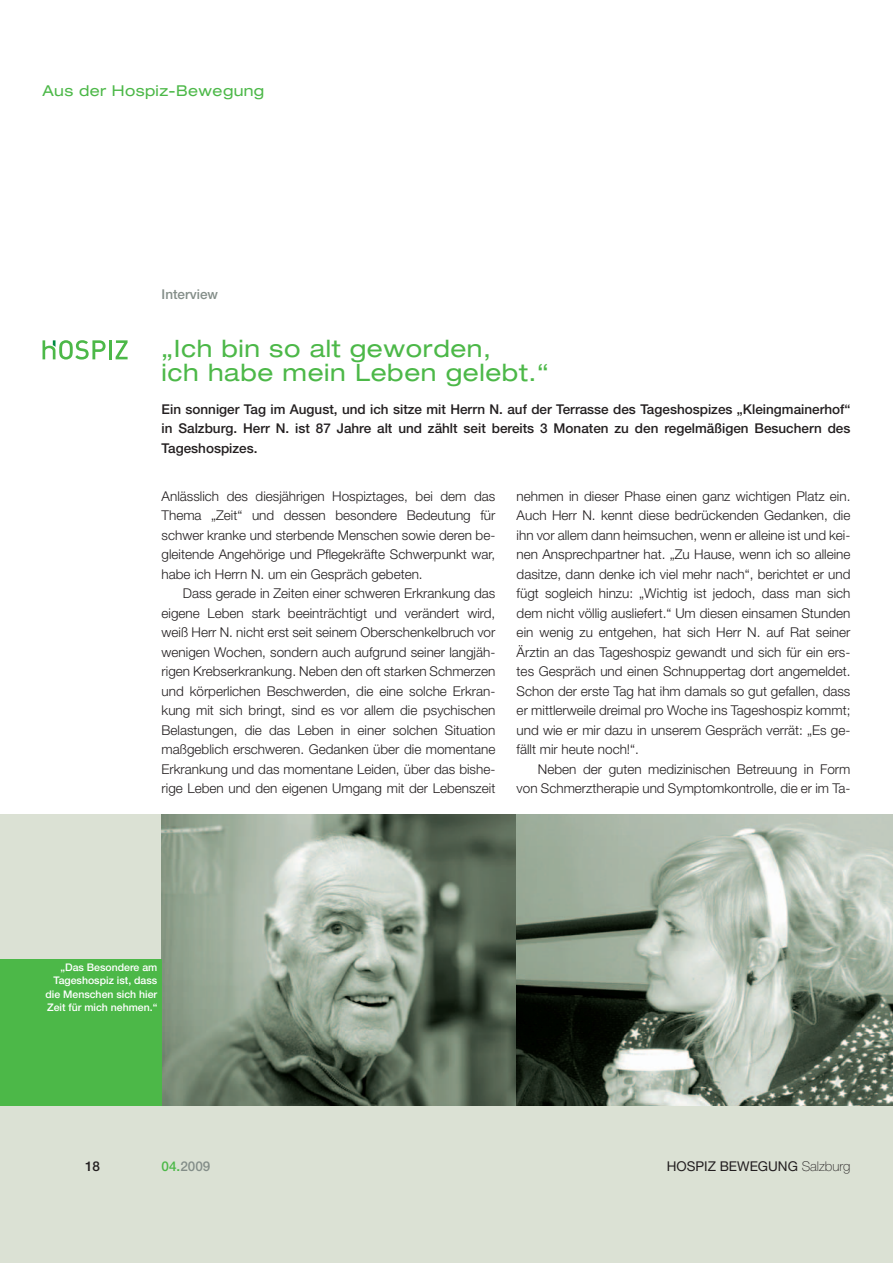
<style>
.page{position:relative;width:893px;height:1263px;background:#fff}
.page>*{position:absolute;margin:0;border:0;box-sizing:border-box;transform-origin:0 0}
.t1{font:expanded 24px/24px "Helvetica Neue LT Std";letter-spacing:.025em;color:#4cb848}
.t2{font:expanded 15px "Helvetica Neue LT Std";letter-spacing:.025em;color:#4cb848}
.t3{font:300 13.5px/19.5px "Helvetica Neue LT Std";color:#231f20;text-align:justify}
.t4{font:500 13.5px/19.5px "Helvetica Neue LT Std";color:#231f20;text-align:justify}
.t5{font:13.5px "Helvetica Neue LT Std";color:#231f20}
.t6{font:500 13.5px "Helvetica Neue LT Std";color:#848e89}
.t7{font:500 10.5px/13.5px "Helvetica Neue LT Std";color:#fff;text-align:right}
.s1{color:#4cb848}
.s2{font-weight:100}
</style>
<div class="page">
<div style="left:0;top:814px;width:893px;height:449px;background:#dbe1d4"></div>
<img style="left:162px;top:814px;width:355px;height:292px">
<svg style="left:517px;top:814px;width:376px;height:292px;background:#8f9a8d"></svg>
<div style="left:0;top:959px;width:162px;height:147px;background:#4cb848"></div>
<hr style="left:109px;top:340px;width:3px;height:19px;background:#4cb848">
<svg style="left:116px;top:340px;width:12px;height:19px"></svg>
<svg style="left:43px;top:340px;width:63px;height:20px"></svg>
<p class="t2" style="left:43px;top:85px;width:223px">Aus der Hospiz-Bewegung</p>
<p class="t6" style="left:162px;top:289px;width:58px">Interview</p>
<h1 class="t1" style="left:162px;top:340px;width:389px">„Ich bin so alt geworden,<br>ich habe mein Leben gelebt.“</h1>
<p class="t4" style="left:162px;top:401px;width:690px">Ein sonniger Tag im August, und ich sitze mit Herrn N. auf der Terrasse des Tageshospizes „Kleingmainerhof“ in Salzburg. Herr N. ist 87 Jahre alt und zählt seit bereits 3 Monaten zu den regelmäßigen Besuchern des Tageshospizes.</p>
<p class="t3" style="left:517px;top:488px;width:335px">nehmen in dieser Phase einen ganz wichtigen Platz ein.<br>Auch Herr N. kennt diese bedrückenden Gedanken, die ihn vor allem dann heimsuchen, wenn er alleine ist und kei&shy;nen Ansprechpartner hat. „Zu Hause, wenn ich so alleine dasitze, dann denke ich viel mehr nach“, berichtet er und fügt sogleich hinzu: „Wichtig ist jedoch, dass man sich dem nicht völlig ausliefert.“ Um diesen einsamen Stunden ein wenig zu entgehen, hat sich Herr N. auf Rat seiner Ärztin an das Tageshospiz gewandt und sich für ein ers&shy;tes Gespräch und einen Schnuppertag dort angemeldet.<br>Schon der erste Tag hat ihm damals so gut gefallen, dass er mittlerweile dreimal pro Woche ins Tageshospiz kommt; und wie er mir dazu in unserem Gespräch verrät: „Es ge&shy;fällt mir heute noch!“.</p>
<p class="t3" style="left:517px;top:761px;width:335px;text-align:right">Neben der guten medizinischen Betreuung in Form von Schmerztherapie und Symptomkontrolle, die er im Ta-</p>
<p class="t3" style="left:162px;top:488px;width:335px">Anlässlich des diesjährigen Hospiztages, bei dem das Thema „Zeit“ und dessen besondere Bedeutung für schwer kranke und sterbende Menschen sowie deren be&shy;gleitende Angehörige und Pflegekräfte Schwerpunkt war, habe ich Herrn N. um ein Gespräch gebeten.</p>
<p class="t3" style="left:162px;top:585px;width:335px;text-indent:21px">Dass gerade in Zeiten einer schweren Erkrankung das eigene Leben stark beeinträchtigt und verändert wird, weiß Herr N. nicht erst seit seinem Oberschenkelbruch vor wenigen Wochen, sondern auch aufgrund seiner langjäh&shy;rigen Krebserkrankung. Neben den oft starken Schmerzen und körperlichen Beschwerden, die eine solche Erkran&shy;kung mit sich bringt, sind es vor allem die psychischen Belastungen, die das Leben in einer solchen Situation maßgeblich erschweren. Gedanken über die momentane Erkrankung und das momentane Leiden, über das bishe&shy;rige Leben und den eigenen Umgang mit der Lebenszeit</p>
<p class="t7" style="left:45px;top:961px;width:113px">„Das Besondere am<br>Tageshospiz ist, dass die Menschen sich hier<br>Zeit für mich nehmen.“</p>
<p class="t4" style="left:85px;top:1158px;width:17px">18</p>
<p class="t6" style="left:162px;top:1161px;width:50px"><span class="s1">04.</span>2009</p>
<p class="t5" style="left:667px;top:1161px;width:185px">HOSPIZ BEWEGUNG <span class="s2">Salzburg</span></p>
</div>
